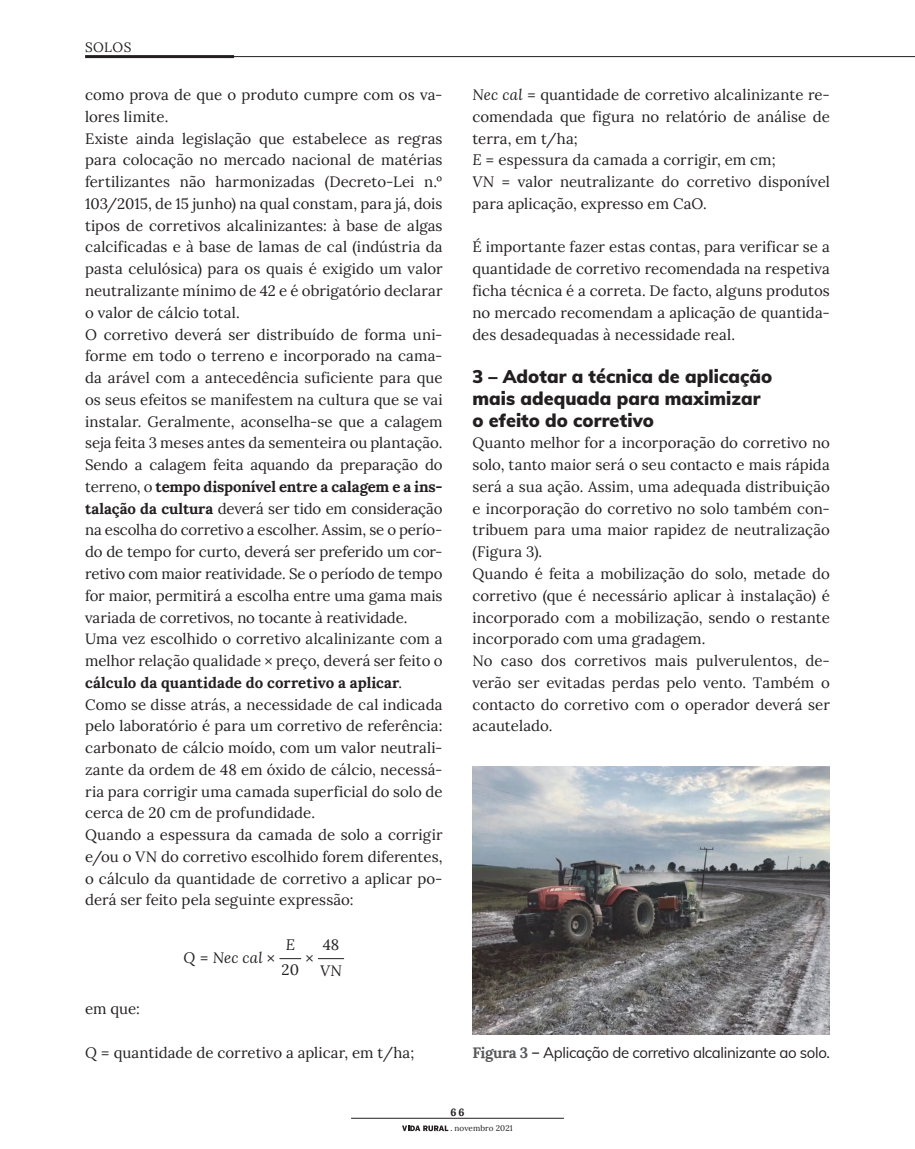
<style>
.page{position:relative;width:915px;height:1149px;background:#fff}
.page>*{position:absolute;margin:0;border:0;box-sizing:border-box;transform-origin:0 0}
.t1{font:900 18px/21.8px "Muli";letter-spacing:.005em;color:#231f20}
.t2{font:15px/21.8px "Lora";color:#231f20}
.t3{font:15px "Muli";letter-spacing:-.025em;color:#231f20}
.t4{font:italic 15px "Lora";letter-spacing:.015em;color:#231f20}
.t5{font:13.5px "Lora";letter-spacing:.03em;color:#231f20}
.t6{font:700 10.5px "Lora";color:#231f20}
.t7{font:8.1px "Lora";letter-spacing:.015em;color:#231f20}
.s1{font-weight:700}
.s2{font-style:normal}
.s3{font-style:italic}
.s4{font-family:"Lora";font-weight:700;color:#57585a}
.s5{font-family:"Poynter Text Roman Two"}
</style>
<div class="page">
<hr style="left:213px;top:56px;width:701px;height:1px;background:#231f20">
<svg style="left:402px;top:1125px;width:46px;height:5px"></svg>
<hr style="left:85px;top:55px;width:149px;height:3px;background:#231f20">
<hr style="left:351px;top:1117px;width:212px;height:1px;background:#231f20">
<img style="left:472px;top:766px;width:357px;height:267px">
<p class="t5" style="left:85px;top:37px;width:48px">SOLOS</p>
<p class="t2" style="left:85px;top:83px;width:359px">como prova de que o produto cumpre com os va&shy;lores limite.<br>Existe ainda legislação que estabelece as regras para colocação no mercado nacional de matérias fertilizantes não harmonizadas (Decreto-Lei n.º 103/2015, de 15 junho) na qual constam, para já, dois tipos de corretivos alcalinizantes: à base de algas calcificadas e à base de lamas de cal (indústria da pasta celulósica) para os quais é exigido um valor neutralizante mínimo de 42 e é obrigatório declarar o valor de cálcio total.<br>O corretivo deverá ser distribuído de forma uni&shy;forme em todo o terreno e incorporado na cama&shy;da arável com a antecedência suficiente para que os seus efeitos se manifestem na cultura que se vai instalar. Geralmente, aconselha-se que a calagem seja feita 3 meses antes da sementeira ou plantação.<br>Sendo a calagem feita aquando da preparação do terreno, o <span class="s1">tempo disponível entre a calagem e a ins&shy;talação da cultura</span> deverá ser tido em consideração na escolha do corretivo a escolher. Assim, se o perío&shy;do de tempo for curto, deverá ser preferido um cor&shy;retivo com maior reatividade. Se o período de tempo for maior, permitirá a escolha entre uma gama mais variada de corretivos, no tocante à reatividade.<br>Uma vez escolhido o corretivo alcalinizante com a melhor relação qualidade × preço, deverá ser feito o <span class="s1">cálculo da quantidade do corretivo a aplicar</span>.<br>Como se disse atrás, a necessidade de cal indicada pelo laboratório é para um corretivo de referência: carbonato de cálcio moído, com um valor neutrali&shy;zante da ordem de 48 em óxido de cálcio, necessá&shy;ria para corrigir uma camada superficial do solo de cerca de 20 cm de profundidade.<br>Quando a espessura da camada de solo a corrigir e/ou o VN do corretivo escolhido forem diferentes, o cálculo da quantidade de corretivo a aplicar po&shy;derá ser feito pela seguinte expressão:</p>
<p class="t2" style="left:322px;top:932px;width:18px">48</p>
<p class="t4" style="left:320px;top:960px;width:23px">VN</p>
<p class="t4" style="left:285px;top:934px;width:11px">E</p>
<p class="t2" style="left:281px;top:957px;width:19px">20</p>
<p class="t4" style="left:183px;top:947px;width:93px">Q <span class="s2">=</span> Nec cal <span class="s2">×</span></p>
<p class="t2" style="left:305px;top:945px;width:10px">×</p>
<p class="t2" style="left:85px;top:996px;width:56px">em que:</p>
<p class="t2" style="left:85px;top:1040px;width:330px"><span class="s3">Q</span> = quantidade de corretivo a aplicar, em t/ha;</p>
<p class="t2" style="left:472px;top:83px;width:359px"><span class="s3">Nec cal</span> = quantidade de corretivo alcalinizante re&shy;comendada que figura no relatório de análise de terra, em t/ha;<br><span class="s3">E</span> = espessura da camada a corrigir, em cm;<br><span class="s3">VN</span> = valor neutralizante do corretivo disponível para aplicação, expresso em CaO.</p>
<p class="t2" style="left:472px;top:235px;width:359px;text-align:justify">É importante fazer estas contas, para verificar se a quantidade de corretivo recomendada na respetiva ficha técnica é a correta. De facto, alguns produtos no mercado recomendam a aplicação de quantida&shy;des desadequadas à necessidade real.</p>
<p class="t1" style="left:472px;top:365px;width:301px">3 – Adotar a técnica de aplicação mais adequada para maximizar o efeito do corretivo</p>
<p class="t2" style="left:472px;top:431px;width:359px">Quanto melhor for a incorporação do corretivo no solo, tanto maior será o seu contacto e mais rápida será a sua ação. Assim, uma adequada distribuição e incorporação do corretivo no solo também con&shy;tribuem para uma maior rapidez de neutralização (Figura 3).<br>Quando é feita a mobilização do solo, metade do corretivo (que é necessário aplicar à instalação) é incorporado com a mobilização, sendo o restante incorporado com uma gradagem.<br>No caso dos corretivos mais pulverulentos, de&shy;verão ser evitadas perdas pelo vento. Também o contacto do corretivo com o operador deverá ser acautelado.</p>
<p class="t3" style="left:472px;top:1041px;width:359px"><span class="s4">Figura 3 –</span> Aplicação de corretivo alcalinizante ao solo.</p>
<p class="t6" style="left:450px;top:1103px;width:15px">66</p>
<p class="t7" style="left:450px;top:1121px;width:64px"><span class="s5">.</span> novembro 2021</p>
</div>
